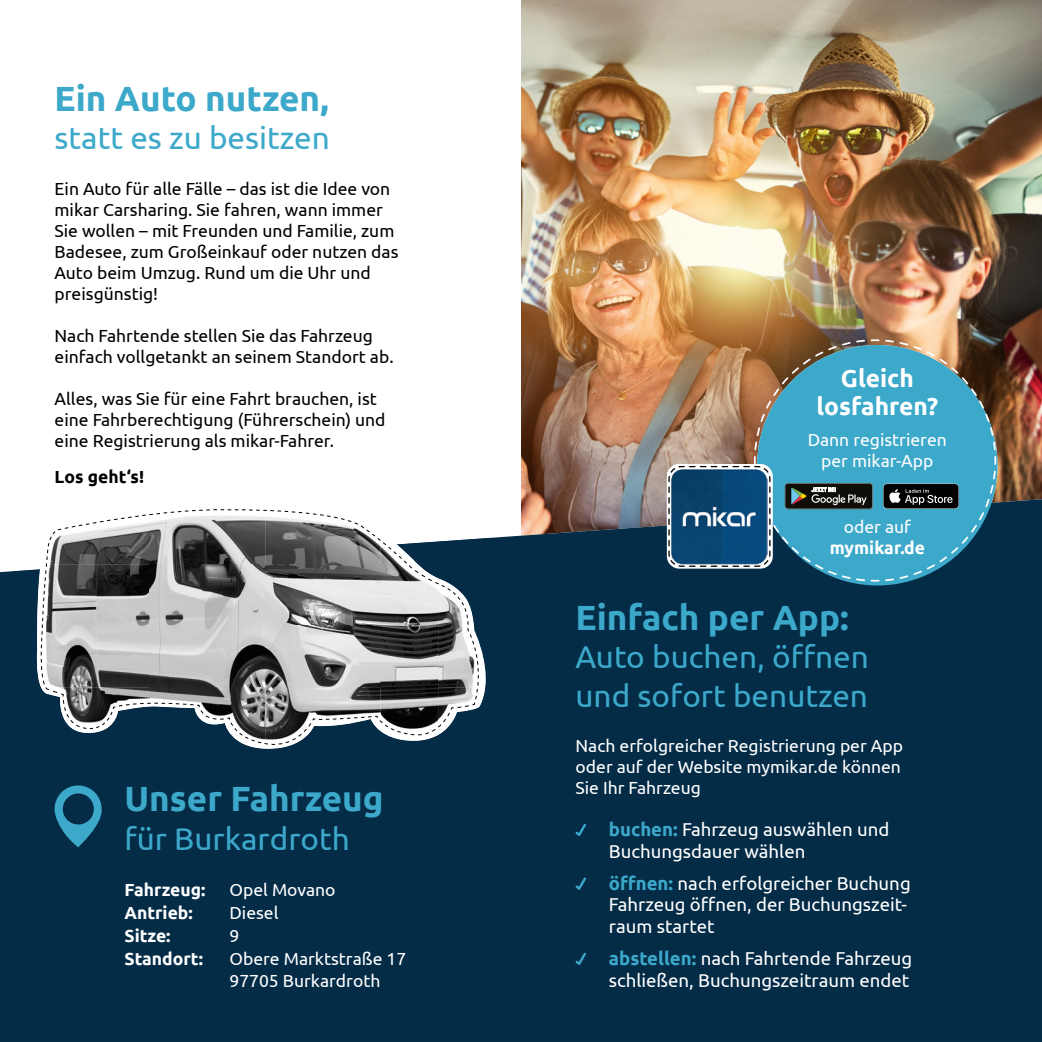
<style>
.page{position:relative;width:1042px;height:1042px;background:#fff}
.page>*{position:absolute;margin:0;border:0;box-sizing:border-box;transform-origin:0 0}
.t1{font:700 35px "Ubuntu";color:#3ca8ca}
.t2{font:31.5px/38.5px "Ubuntu";color:#3ca8ca}
.t3{font:700 24.5px/28px "Ubuntu";color:#fff;text-align:center}
.t4{font:18.55px/22.4px "Ubuntu";color:#fff}
.t5{font:17.5px/21px "Ubuntu";color:#000}
.t6{font:17.5px/22.8px "Ubuntu";color:#fff}
.t7{font:700 17.5px/22.8px "Ubuntu";color:#fff}
.t8{font:700 17.5px "Ubuntu";color:#000}
.s1{font-weight:700;color:#3ca8ca}
</style>
<div class="page">
<img style="left:521px;top:0;width:521px;height:499px">
<div style="left:0;top:499px;width:1042px;height:543px;background:#042c47"></div>
<svg style="left:573px;top:821px;width:15px;height:17px"></svg>
<svg style="left:573px;top:875px;width:15px;height:17px"></svg>
<svg style="left:573px;top:950px;width:15px;height:17px"></svg>
<svg style="left:753px;top:338px;width:244px;height:244px;background:#4f94a5"></svg>
<svg style="left:883px;top:466px;width:114px;height:116px;background:#327f9a"></svg>
<svg style="left:668px;top:465px;width:204px;height:116px;background:#33708f"></svg>
<svg style="left:54px;top:785px;width:49px;height:62px;background:#1b5f7d"></svg>
<img style="left:14px;top:501px;width:179px;height:35px">
<img style="left:193px;top:501px;width:180px;height:2px">
<img style="left:373px;top:501px;width:120px;height:35px">
<img style="left:14px;top:536px;width:26px;height:33px">
<img style="left:476px;top:536px;width:17px;height:2px">
<div style="left:14px;top:569px;width:22px;height:83px;background:#042c46"></div>
<img style="left:476px;top:538px;width:17px;height:57px">
<img style="left:485px;top:595px;width:11px;height:115px">
<div style="left:14px;top:652px;width:120px;height:115px;background:#042c46"></div>
<div style="left:134px;top:745px;width:121px;height:22px;background:#042c46"></div>
<div style="left:255px;top:749px;width:120px;height:18px;background:#042c46"></div>
<div style="left:375px;top:709px;width:118px;height:58px;background:#042c46"></div>
<img style="left:150px;top:503px;width:231px;height:6px">
<img style="left:476px;top:578px;width:12px;height:109px">
<img style="left:150px;top:745px;width:231px;height:4px">
<img style="left:483px;top:687px;width:2px;height:48px">
<svg style="left:476px;top:633px;width:7px;height:103px"></svg>
<svg style="left:269px;top:745px;width:139px;height:1px"></svg>
<svg style="left:40px;top:509px;width:436px;height:236px;background:#8b9092"></svg>
<h1 class="t1" style="left:55px;top:77px;width:276px">Ein Auto nutzen,</h1>
<h2 class="t2" style="left:55px;top:118px;width:277px">statt es zu besitzen</h2>
<p class="t5" style="left:55px;top:178px;width:345px">Ein Auto für alle Fälle – das ist die Idee von mikar Carsharing. Sie fahren, wann immer Sie wollen – mit Freunden und Familie, zum Badesee, zum Großeinkauf oder nutzen das Auto beim Umzug. Rund um die Uhr und preisgünstig!</p>
<p class="t5" style="left:55px;top:325px;width:340px">Nach Fahrtende stellen Sie das Fahrzeug einfach vollgetankt an seinem Standort ab.</p>
<p class="t5" style="left:55px;top:388px;width:332px">Alles, was Sie für eine Fahrt brauchen, ist eine Fahrberechtigung (Führerschein) und eine Registrierung als mikar-Fahrer.</p>
<p class="t8" style="left:55px;top:466px;width:91px">Los geht‘s!</p>
<h1 class="t1" style="left:125px;top:777px;width:261px">Unser Fahrzeug</h1>
<h2 class="t2" style="left:125px;top:818px;width:227px">für Burkardroth</h2>
<p class="t7" style="left:125px;top:878px;width:82px">Fahrzeug:<br>Antrieb:<br>Sitze:<br>Standort:</p>
<p class="t6" style="left:229px;top:878px;width:178px">Opel Movano<br>Diesel<br>9<br>Obere Marktstraße 17<br>97705 Burkardroth</p>
<h3 class="t3" style="left:816px;top:364px;width:123px">Gleich losfahren?</h3>
<p class="t6" style="left:808px;top:429px;width:140px;line-height:21px;text-align:center">Dann registrieren per mikar-App</p>
<p class="t6" style="left:844px;top:515px;width:69px">oder auf</p>
<p class="t7" style="left:830px;top:536px;width:97px">mymikar.de</p>
<h1 class="t1" style="left:575px;top:596px;width:275px">Einfach per App:</h1>
<h2 class="t2" style="left:575px;top:637px;width:295px">Auto buchen, öffnen und sofort benutzen</h2>
<p class="t6" style="left:575px;top:734px;width:329px;line-height:21px">Nach erfolgreicher Registrierung per App oder auf der Website mymikar.de können<br>Sie Ihr Fahrzeug</p>
<p class="t4" style="left:609px;top:818px;width:282px"><span class="s1">buchen:</span> Fahrzeug auswählen und<br>Buchungsdauer wählen</p>
<p class="t4" style="left:609px;top:872px;width:303px;line-height:21.5px"><span class="s1">öffnen:</span> nach erfolgreicher Buchung<br>Fahrzeug öffnen, der Buchungszeit&shy;raum startet</p>
<p class="t4" style="left:609px;top:946px;width:305px"><span class="s1">abstellen:</span> nach Fahrtende Fahrzeug schließen, Buchungszeitraum endet</p>
</div>
